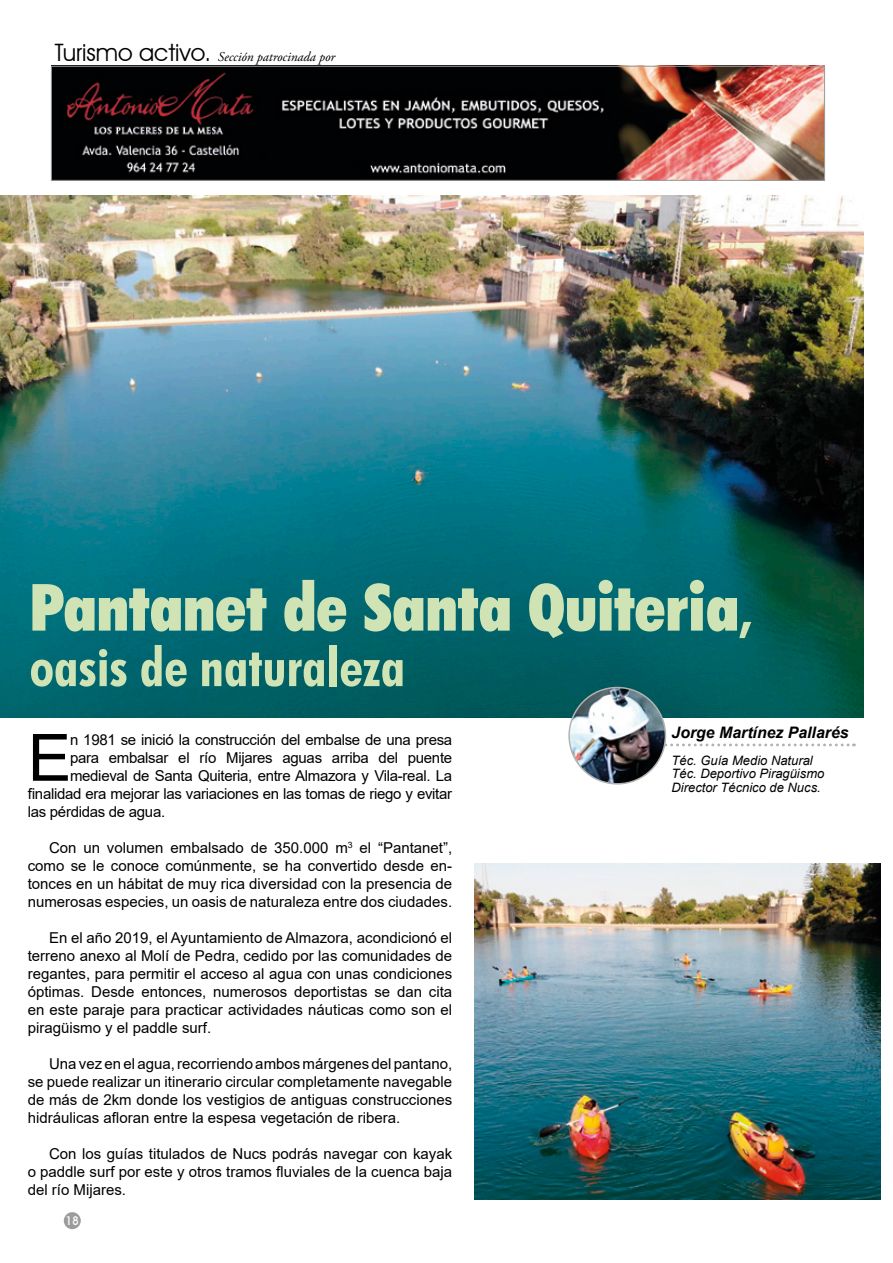
<style>
.page{position:relative;width:893px;height:1263px;background:#fff}
.page>*{position:absolute;margin:0;border:0;box-sizing:border-box;transform-origin:0 0}
.t1{font:900 condensed 65.25px "Futura BT";color:#cfe3b4}
.t2{font:65.25px "Arial";color:#000}
.t3{font:700 condensed 54.3px "Futura BT";color:#cfe3b4}
.t4{font:italic 700 15.9px "Arial";color:#000}
.t5{font:15px/18px "Arial";letter-spacing:-.02em;color:#000;text-align:justify}
.t6{font:italic 13.5px "Adobe Garamond Pro";letter-spacing:-.005em;color:#000}
.t7{font:italic 12.9px/13.5px "Arial";color:#000}
.t8{font:500 12px "Avant Garde IT Cby BT";color:#fff}
.s1{font-family:"Avant Garde IT Cby BT";font-style:normal;font-size:24px}
.s2{font-weight:700;font-size:54.3px}
</style>
<div class="page">
<img style="left:0;top:196px;width:863px;height:521px">
<img style="left:53px;top:68px;width:770px;height:111px">
<div style="left:51px;top:66px;width:774px;height:115px;border:1px solid #9c9c9c"></div>
<svg style="left:655px;top:705px;width:199px;height:41px"></svg>
<img style="left:569px;top:687px;width:96px;height:97px;border-radius:48px">
<div style="left:568px;top:687px;width:98px;height:97px;border:2px solid #b2b2b2;border-radius:50%"></div>
<img style="left:474px;top:863px;width:406px;height:336px">
<div style="left:64px;top:1212px;width:17px;height:17px;background:#9c9c9c;border-radius:50%"></div>
<p class="t6" style="left:55px;top:48px;width:282px"><span class="s1">Turismo activo.</span> Sección patrocinada por</p>
<h1 class="t1" style="left:30px;top:568px;width:723px">Pantanet de Santa Quiteria<span class="s2">,</span></h1>
<h2 class="t3" style="left:30px;top:634px;width:377px">oasis de naturaleza</h2>
<p class="t5" style="left:70px;top:730px;width:384px">n 1981 se inició la construcción del embalse de una presa</p>
<p class="t5" style="left:70px;top:748px;width:384px">para embalsar el río Mijares aguas arriba del puente</p>
<p class="t5" style="left:70px;top:766px;width:384px">medieval de Santa Quiteria, entre Almazora y Vila-real. La</p>
<p class="t5" style="left:28px;top:784px;width:426px">finalidad era mejorar las variaciones en las tomas de riego y evitar</p>
<p class="t5" style="left:28px;top:802px;width:139px">las pérdidas de agua.</p>
<p class="t5" style="left:28px;top:838px;width:426px;text-indent:21px">Con un volumen embalsado de 350.000 m<sup>3</sup> el “Pantanet”, como se le conoce comúnmente, se ha convertido desde en&shy;tonces en un hábitat de muy rica diversidad con la presencia de numerosas especies, un oasis de naturaleza entre dos ciudades.</p>
<p class="t5" style="left:28px;top:928px;width:426px;text-indent:21px">En el año 2019, el Ayuntamiento de Almazora, acondicionó el terreno anexo al Molí de Pedra, cedido por las comunidades de regantes, para permitir el acceso al agua con unas condiciones óptimas. Desde entonces, numerosos deportistas se dan cita en este paraje para practicar actividades náuticas como son el piragüismo y el paddle surf.</p>
<p class="t5" style="left:28px;top:1054px;width:426px;text-indent:21px">Una vez en el agua, recorriendo ambos márgenes del pantano, se puede realizar un itinerario circular completamente navegable de más de 2km donde los vestigios de antiguas construcciones hidráulicas afloran entre la espesa vegetación de ribera.</p>
<p class="t5" style="left:28px;top:1144px;width:426px;text-indent:21px">Con los guías titulados de Nucs podrás navegar con kayak o paddle surf por este y otros tramos fluviales de la cuenca baja del río Mijares.</p>
<h1 class="t2" style="left:28px;top:713px;width:45px">E</h1>
<p class="t8" style="left:65px;top:1213px;width:15px">18</p>
<p class="t4" style="left:672px;top:722px;width:179px">Jorge Martínez Pallarés</p>
<p class="t7" style="left:672px;top:754px;width:154px">Téc. Guía Medio Natural<br>Téc. Deportivo Piragüismo</p>
<p class="t7" style="left:672px;top:781px;width:151px">Director Técnico de Nucs.</p>
</div>
